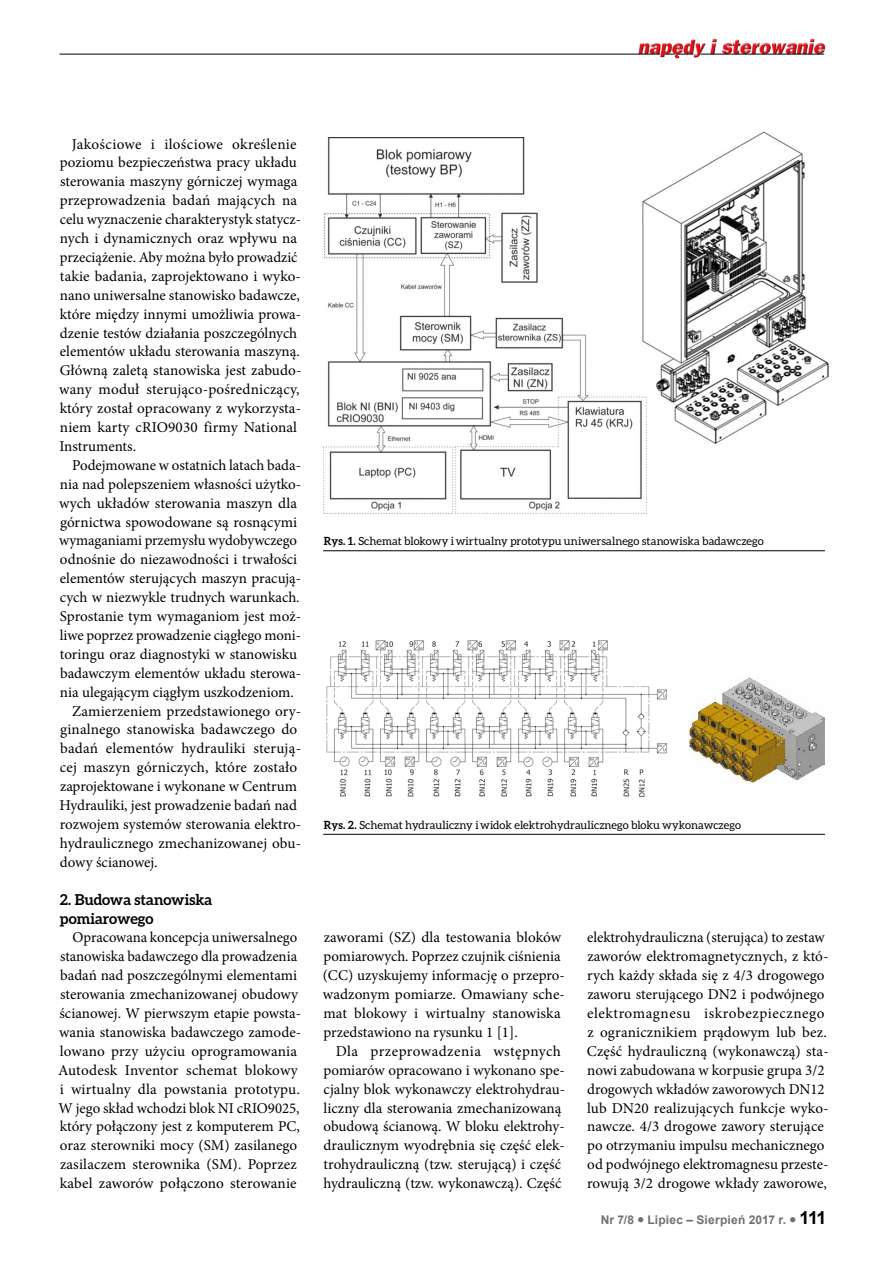
<style>
.page{position:relative;width:893px;height:1263px;background:#fff}
.page>*{position:absolute;margin:0;border:0;box-sizing:border-box;transform-origin:0 0}
.t1{font:15px/18.9px "Minion Pro";color:#000}
.t2{font:700 15px/18.9px "Aleo";color:#000}
.t3{font:700 12px "Arial";letter-spacing:.02em;color:#706f6f}
.t4{font:11.25px "Aleo";letter-spacing:.005em;color:#000}
.s1{font-weight:700}
.s2{font-size:18px;color:#000}
</style>
<div class="page">
<img style="left:636px;top:38px;width:190px;height:21px">
<hr style="left:60px;top:54px;width:600px;height:1px;background:#000">
<svg style="left:665px;top:54px;width:28px;height:1px"></svg>
<hr style="left:700px;top:54px;width:124px;height:1px;background:#000">
<hr style="left:323px;top:550px;width:502px;height:1px;background:#000">
<hr style="left:323px;top:834px;width:502px;height:1px;background:#000">
<img style="left:323px;top:137px;width:324px;height:376px">
<img style="left:616px;top:131px;width:213px;height:317px">
<img style="left:326px;top:640px;width:341px;height:157px">
<img style="left:690px;top:678px;width:135px;height:105px">
<p class="t1" style="left:59px;top:134px;width:244px;text-indent:13px">Jakościowe i ilościowe określenie poziomu bezpieczeństwa pracy układu sterowania maszyny górniczej wymaga przeprowadzenia badań mających na celu wyznaczenie charakterystyk statycz&shy;nych i dynamicznych oraz wpływu na przeciążenie. Aby można było prowadzić takie badania, zaprojektowano i wyko&shy;nano uniwersalne stanowisko badawcze, które między innymi umożliwia prowa&shy;dzenie testów działania poszczególnych elementów układu sterowania maszyną.<br>Główną zaletą stanowiska jest zabudo&shy;wany moduł sterująco-pośredniczący, który został opracowany z wykorzysta&shy;niem karty cRIO9030 firmy National Instruments.</p>
<p class="t1" style="left:72px;top:456px;width:230px">Podejmowane w ostatnich latach bada-</p>
<p class="t1" style="left:60px;top:475px;width:243px">nia nad polepszeniem własności użytko-</p>
<p class="t1" style="left:59px;top:493px;width:239px">wych układów sterowania maszyn dla</p>
<p class="t1" style="left:60px;top:512px;width:239px">górnictwa spowodowane są rosnącymi</p>
<p class="t1" style="left:59px;top:531px;width:239px">wymaganiami przemysłu wydobywczego</p>
<p class="t1" style="left:60px;top:550px;width:239px">odnośnie do niezawodności i trwałości</p>
<p class="t1" style="left:60px;top:569px;width:243px">elementów sterujących maszyn pracują-</p>
<p class="t1" style="left:60px;top:588px;width:241px">cych w niezwykle trudnych warunkach.</p>
<p class="t1" style="left:60px;top:607px;width:243px">Sprostanie tym wymaganiom jest moż-</p>
<p class="t1" style="left:60px;top:626px;width:243px">liwe poprzez prowadzenie ciągłego moni-</p>
<p class="t1" style="left:60px;top:645px;width:239px">toringu oraz diagnostyki w stanowisku</p>
<p class="t1" style="left:60px;top:664px;width:243px">badawczym elementów układu sterowa-</p>
<p class="t1" style="left:60px;top:682px;width:235px">nia ulegającym ciągłym uszkodzeniom.</p>
<p class="t1" style="left:72px;top:701px;width:231px">Zamierzeniem przedstawionego ory-</p>
<p class="t1" style="left:60px;top:720px;width:239px">ginalnego stanowiska badawczego do</p>
<p class="t1" style="left:60px;top:739px;width:242px">badań elementów hydrauliki sterują-</p>
<p class="t1" style="left:60px;top:758px;width:239px">cej maszyn górniczych, które zostało</p>
<p class="t1" style="left:60px;top:777px;width:239px">zaprojektowane i wykonane w Centrum</p>
<p class="t1" style="left:59px;top:796px;width:239px">Hydrauliki, jest prowadzenie badań nad</p>
<p class="t1" style="left:60px;top:815px;width:243px">rozwojem systemów sterowania elektro-</p>
<p class="t1" style="left:60px;top:834px;width:243px">hydraulicznego zmechanizowanej obu-</p>
<p class="t1" style="left:60px;top:853px;width:99px">dowy ścianowej.</p>
<p class="t2" style="left:60px;top:889px;width:154px">2. Budowa stanowiska pomiarowego</p>
<p class="t1" style="left:58px;top:928px;width:245px;text-indent:14px">Opracowana koncepcja uniwersalnego stanowiska badawczego dla prowadzenia badań nad poszczególnymi elementami sterowania zmechanizowanej obudowy ścianowej. W pierwszym etapie powsta&shy;wania stanowiska badawczego zamode&shy;lowano przy użyciu oprogramowania Autodesk Inventor schemat blokowy i wirtualny dla powstania prototypu.<br>W jego skład wchodzi blok NI cRIO9025, który połączony jest z komputerem PC, oraz sterowniki mocy (SM) zasilanego zasilaczem sterownika (SM). Poprzez kabel zaworów połączono sterowanie</p>
<p class="t4" style="left:324px;top:535px;width:441px"><span class="s1">Rys. 1.</span> Schemat blokowy i wirtualny prototypu uniwersalnego stanowiska badawczego</p>
<p class="t4" style="left:324px;top:819px;width:419px"><span class="s1">Rys. 2.</span> Schemat hydrauliczny i widok elektrohydraulicznego bloku wykonawczego</p>
<p class="t1" style="left:323px;top:928px;width:244px">zaworami (SZ) dla testowania bloków pomiarowych. Poprzez czujnik ciśnienia (CC) uzyskujemy informację o przepro&shy;wadzonym pomiarze. Omawiany sche&shy;mat blokowy i wirtualny stanowiska przedstawiono na rysunku 1 [1].</p>
<p class="t1" style="left:324px;top:1042px;width:243px;text-align:center">Dla przeprowadzenia wstępnych pomiarów opracowano i wykonano spe&shy;cjalny blok wykonawczy elektrohydrau&shy;liczny dla sterowania zmechanizowaną obudową ścianową. W bloku elektrohy&shy;draulicznym wyodrębnia się część elek&shy;trohydrauliczną (tzw. sterującą) i część hydrauliczną (tzw. wykonawczą). Część</p>
<p class="t1" style="left:587px;top:928px;width:243px">elektrohydrauliczna (sterująca) to zestaw zaworów elektromagnetycznych, z któ&shy;rych każdy składa się z 4/3 drogowego zaworu sterującego DN2 i podwójnego elektromagnesu iskrobezpiecznego z ogranicznikiem prądowym lub bez.<br>Część hydrauliczną (wykonawczą) sta&shy;nowi zabudowana w korpusie grupa 3/2 drogowych wkładów zaworowych DN12 lub DN20 realizujących funkcje wyko&shy;nawcze. 4/3 drogowe zawory sterujące po otrzymaniu impulsu mechanicznego od podwójnego elektromagnesu przeste&shy;rowują 3/2 drogowe wkłady zaworowe,</p>
<p class="t3" style="left:601px;top:1212px;width:227px">Nr 7/8 ● Lipiec – Sierpień 2017 r. ● <span class="s2">111</span></p>
</div>
